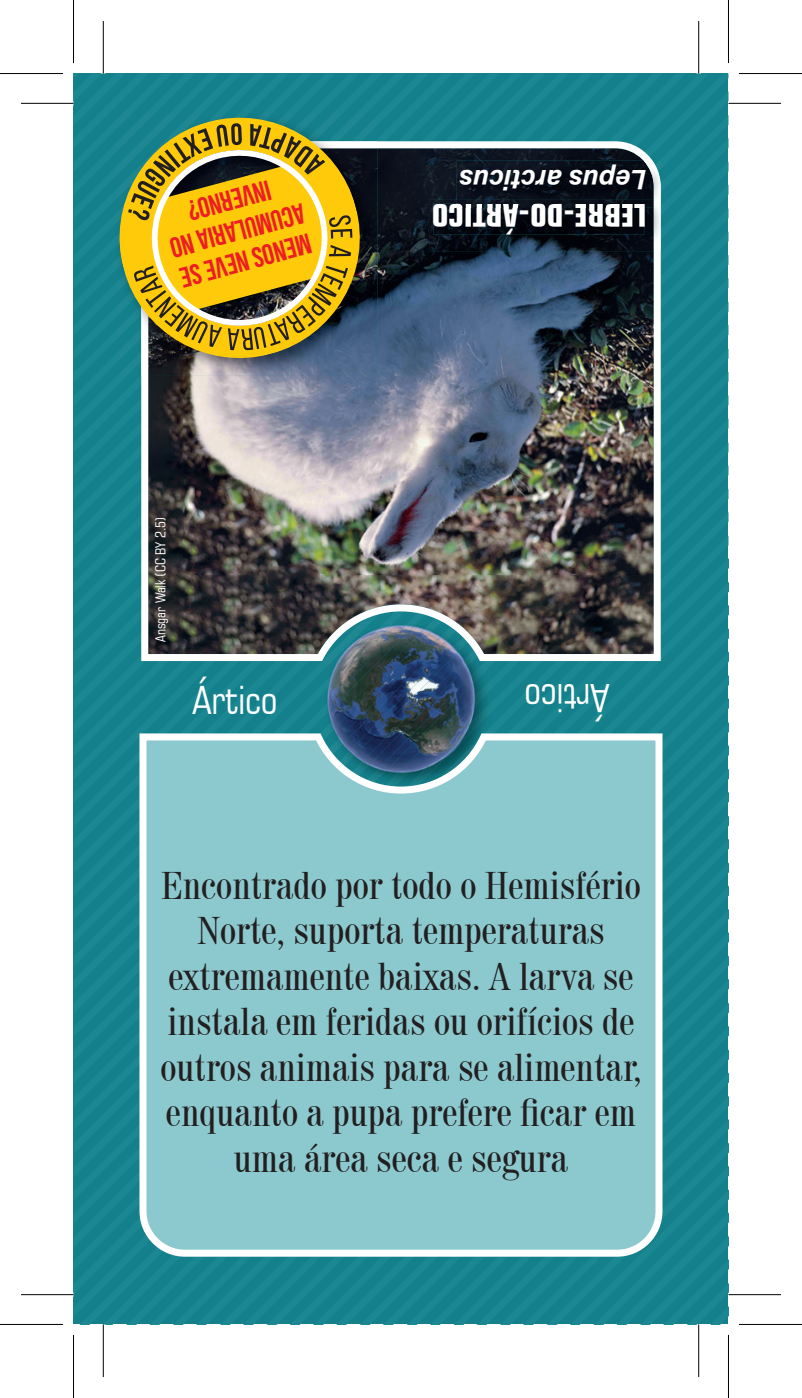
<style>
.page{position:relative;width:802px;height:1398px;background:#fff}
.page>*{position:absolute;margin:0;border:0;box-sizing:border-box;transform-origin:0 0}
.t1{font:condensed 39.2px "Square 721 BT";color:#fff}
.t2{font:condensed 38.5px/45.5px "Century 725 BT";color:#231f20;text-align:center}
.t3{font:700 condensed 31.5px "Square 721 BT";color:#fff}
.t4{font:700 28.35px/31.2px "Bebas Neue";color:#ee1d23;text-align:center}
.t5{font:italic 700 28px "Acumin Pro";color:#fff}
.t6{font:condensed 14px "Square 721 BT";color:#fff}
</style>
<div class="page">
<div style="left:429px;top:73px;width:280px;height:65px;background:#13808b"></div>
<div style="left:352px;top:73px;width:77px;height:65px;background:#13808b"></div>
<div style="left:73px;top:803px;width:63px;height:373px;background:#13808b"></div>
<div style="left:73px;top:138px;width:655px;height:665px;background:#13808b"></div>
<div style="left:147px;top:296px;width:581px;height:1028px;background:#13808b"></div>
<div style="left:427px;top:576px;width:301px;height:748px;background:#13808b"></div>
<img style="left:477px;top:661px;width:15px;height:68px">
<img style="left:325px;top:661px;width:114px;height:68px">
<img style="left:373px;top:670px;width:104px;height:59px">
<svg style="left:136px;top:729px;width:530px;height:530px"></svg>
<img style="left:141px;top:141px;width:520px;height:520px">
<img style="left:141px;top:141px;width:237px;height:235px">
<svg style="left:106px;top:105px;width:267px;height:266px"></svg>
<svg style="left:73px;top:73px;width:279px;height:277px"></svg>
<img style="left:429px;top:200px;width:225px;height:51px">
<img style="left:661px;top:216px;width:1px;height:35px">
<svg style="left:661px;top:227px;width:1px;height:12px"></svg>
<img style="left:654px;top:216px;width:7px;height:35px">
<img style="left:433px;top:204px;width:212px;height:30px">
<img style="left:661px;top:172px;width:1px;height:28px">
<svg style="left:661px;top:181px;width:1px;height:12px"></svg>
<img style="left:457px;top:161px;width:197px;height:47px">
<img style="left:643px;top:161px;width:18px;height:39px">
<svg style="left:654px;top:200px;width:8px;height:16px"></svg>
<img style="left:457px;top:204px;width:188px;height:4px">
<svg style="left:21px;top:101px;width:53px;height:4px"></svg>
<svg style="left:728px;top:101px;width:53px;height:2px"></svg>
<svg style="left:21px;top:1292px;width:53px;height:4px"></svg>
<svg style="left:728px;top:1292px;width:53px;height:4px"></svg>
<svg style="left:102px;top:21px;width:1px;height:52px"></svg>
<svg style="left:102px;top:1324px;width:3px;height:52px"></svg>
<svg style="left:699px;top:21px;width:1px;height:52px"></svg>
<svg style="left:696px;top:1324px;width:4px;height:52px"></svg>
<hr style="left:21px;top:103px;width:53px;height:1px;background:#000">
<hr style="left:728px;top:103px;width:53px;height:1px;background:#000">
<hr style="left:21px;top:1293px;width:53px;height:1px;background:#000">
<hr style="left:728px;top:1293px;width:53px;height:1px;background:#000">
<hr style="left:103px;top:21px;width:1px;height:52px;background:#000">
<hr style="left:103px;top:1324px;width:1px;height:52px;background:#000">
<hr style="left:698px;top:21px;width:1px;height:52px;background:#000">
<hr style="left:698px;top:1324px;width:1px;height:52px;background:#000">
<svg style="left:0;top:1324px;width:63px;height:1px"></svg>
<svg style="left:739px;top:1324px;width:63px;height:1px"></svg>
<hr style="left:0;top:73px;width:63px;height:1px;background:#000">
<hr style="left:739px;top:73px;width:63px;height:1px;background:#000">
<hr style="left:0;top:1323px;width:63px;height:1px;background:#000">
<hr style="left:739px;top:1323px;width:63px;height:1px;background:#000">
<hr style="left:73px;top:0;width:1px;height:63px;background:#000">
<hr style="left:73px;top:1334px;width:1px;height:63px;background:#000">
<hr style="left:728px;top:0;width:1px;height:63px;background:#000">
<hr style="left:728px;top:1334px;width:1px;height:63px;background:#000">
<p class="t4" style="left:316px;top:258px;width:140px;rotate:165deg">Menos neve se acumularia no inverno?</p>
<p class="t6" style="left:152px;top:642px;width:127px;rotate:-90deg">Ansgar Walk (CC BY 2.5)</p>
<p class="t5" style="left:646px;top:199px;width:189px;rotate:-180deg">Lepus arcticus</p>
<p class="t3" style="left:646px;top:234px;width:216px;rotate:-180deg">LEBRE-DO-ÁRTICO</p>
<p class="t1" style="left:193px;top:676px;width:87px">Ártico</p>
<p class="t1" style="left:609px;top:721px;width:87px;rotate:-180deg">Ártico</p>
<p class="t2" style="left:160px;top:861px;width:483px">Encontrado por todo o Hemisfério<br>Norte, suporta temperaturas extremamente baixas. A larva se instala em feridas ou orifícios de outros animais para se alimentar, enquanto a pupa prefere ficar em uma área seca e segura</p>
</div>
